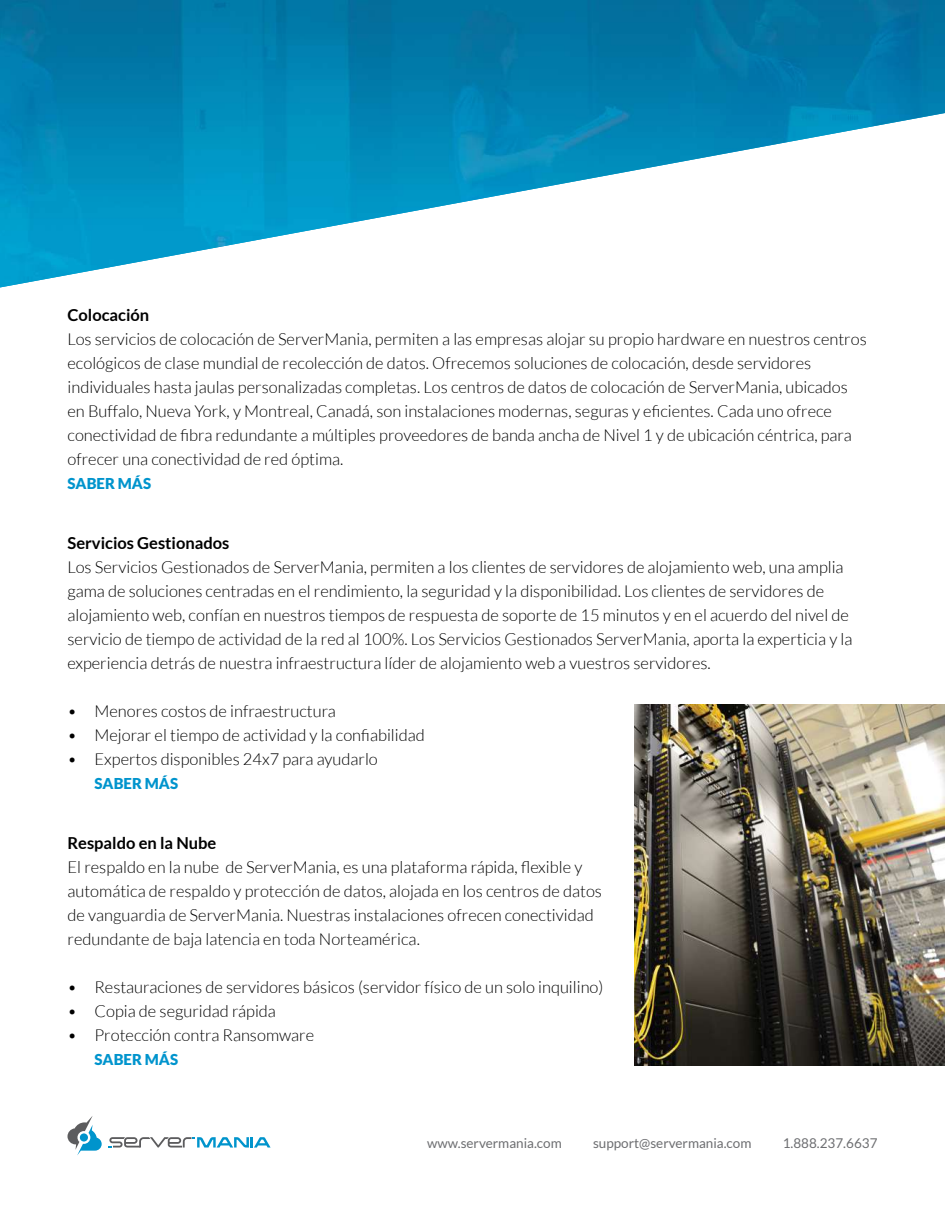
<style>
.page{position:relative;width:945px;height:1215px;background:#fff}
.page>*{position:absolute;margin:0;border:0;box-sizing:border-box;transform-origin:0 0}
.t1{font:300 16.5px/24px "Lato";color:#000}
.t2{font:700 16.5px "Lato";color:#000}
.t3{font:900 15px "Lato";color:#0094cd}
.t4{font:13.5px "Lato";color:#6d6e71}
</style>
<div class="page">
<svg style="left:109px;top:1137px;width:162px;height:11px"></svg>
<svg style="left:67px;top:1116px;width:35px;height:39px"></svg>
<img style="left:0;top:0;width:945px;height:287px">
<img style="left:634px;top:705px;width:311px;height:360px">
<p class="t2" style="left:68px;top:306px;width:83px">Colocación</p>
<p class="t1" style="left:68px;top:327px;width:801px">Los servicios de colocación de ServerMania, permiten a las empresas alojar su propio hardware en nuestros centros ecológicos de clase mundial de recolección de datos. Ofrecemos soluciones de colocación, desde servidores individuales hasta jaulas personalizadas completas. Los centros de datos de colocación de ServerMania, ubicados en Buffalo, Nueva York, y Montreal, Canadá, son instalaciones modernas, seguras y eficientes. Cada uno ofrece conectividad de fibra redundante a múltiples proveedores de banda ancha de Nivel 1 y de ubicación céntrica, para ofrecer una conectividad de red óptima.</p>
<p class="t3" style="left:68px;top:475px;width:85px">SABER MÁS</p>
<p class="t2" style="left:68px;top:534px;width:163px">Servicios Gestionados</p>
<p class="t1" style="left:68px;top:555px;width:787px">Los Servicios Gestionados de ServerMania, permiten a los clientes de servidores de alojamiento web, una amplia gama de soluciones centradas en el rendimiento, la seguridad y la disponibilidad. Los clientes de servidores de alojamiento web, confían en nuestros tiempos de respuesta de soporte de 15 minutos y en el acuerdo del nivel de servicio de tiempo de actividad de la red al 100%. Los Servicios Gestionados ServerMania, aporta la experticia y la experiencia detrás de nuestra infraestructura líder de alojamiento web a vuestros servidores.</p>
<p class="t1" style="left:68px;top:699px;width:270px">• Menores costos de infraestructura</p>
<p class="t1" style="left:68px;top:723px;width:359px">• Mejorar el tiempo de actividad y la confiabilidad</p>
<p class="t1" style="left:68px;top:747px;width:312px">• Expertos disponibles 24x7 para ayudarlo</p>
<p class="t3" style="left:94px;top:775px;width:85px">SABER MÁS</p>
<p class="t2" style="left:68px;top:834px;width:150px">Respaldo en la Nube</p>
<p class="t1" style="left:68px;top:855px;width:536px">El respaldo en la nube de ServerMania, es una plataforma rápida, flexible y automática de respaldo y protección de datos, alojada en los centros de datos de vanguardia de ServerMania. Nuestras instalaciones ofrecen conectividad redundante de baja latencia en toda Norteamérica.</p>
<p class="t1" style="left:68px;top:975px;width:537px">• Restauraciones de servidores básicos (servidor físico de un solo inquilino)</p>
<p class="t1" style="left:68px;top:999px;width:210px">• Copia de seguridad rápida</p>
<p class="t1" style="left:68px;top:1023px;width:248px">• Protección contra Ransomware</p>
<p class="t3" style="left:94px;top:1051px;width:85px">SABER MÁS</p>
<p class="t4" style="left:427px;top:1135px;width:136px">www.servermania.com</p>
<p class="t4" style="left:593px;top:1135px;width:160px">support@servermania.com</p>
<p class="t4" style="left:783px;top:1135px;width:96px">1.888.237.6637</p>
</div>
